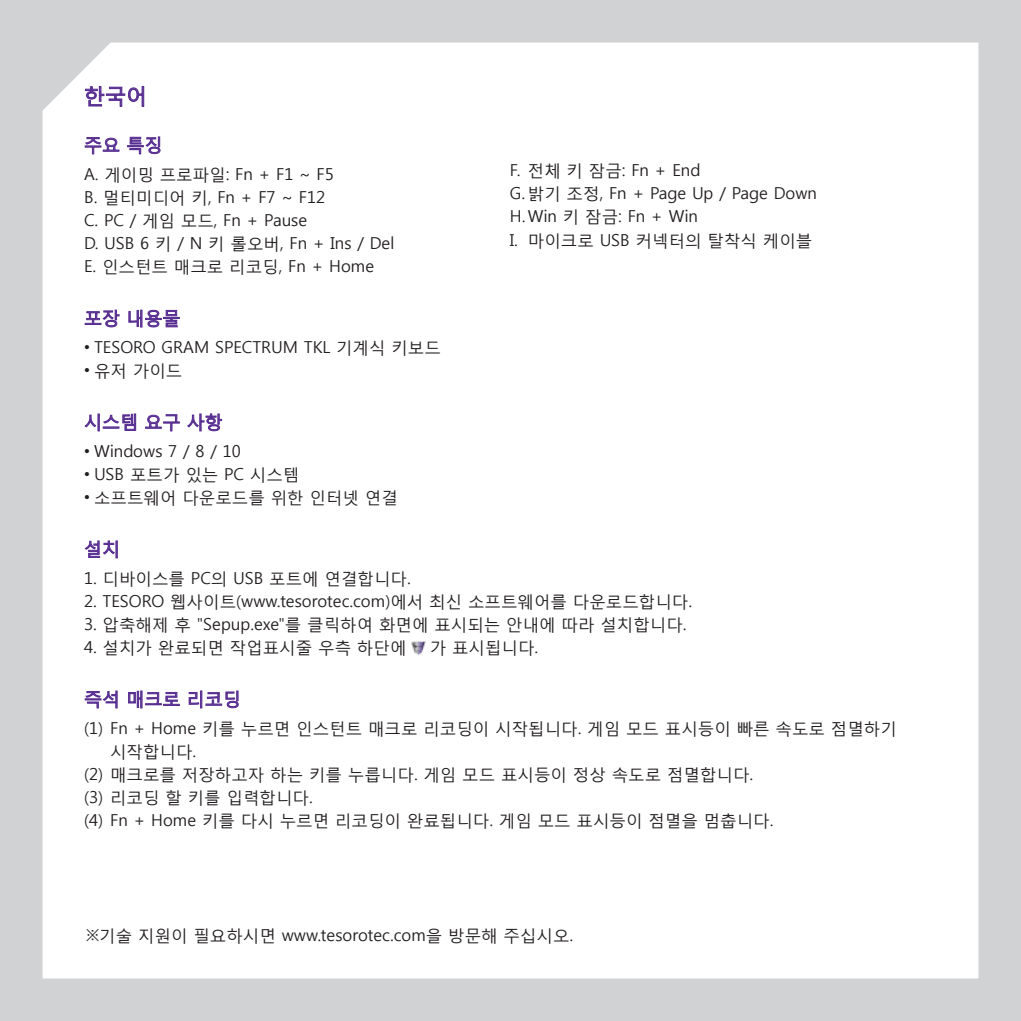
<style>
.page{position:relative;width:1021px;height:1021px;background:#fff}
.page>*{position:absolute;margin:0;border:0;box-sizing:border-box;transform-origin:0 0}
.t1{font:21px "Malgun Gothic";color:#582e91}
.t2{font:18px "Malgun Gothic";color:#582e91}
.t3{font:16.5px/23.1px "Malgun Gothic";color:#231f20}
.s1{font-family:"Arial"}
</style>
<div class="page">
<div style="left:0;top:0;width:1020px;height:1020px;background:#d1d2d4"></div>
<div style="left:43px;top:43px;width:935px;height:935px;background:#fff"></div>
<svg style="left:84px;top:85px;width:61px;height:22px"></svg>
<svg style="left:84px;top:136px;width:36px;height:19px"></svg>
<svg style="left:126px;top:135px;width:35px;height:20px"></svg>
<svg style="left:84px;top:308px;width:37px;height:20px"></svg>
<svg style="left:127px;top:308px;width:54px;height:20px"></svg>
<svg style="left:84px;top:412px;width:53px;height:20px"></svg>
<svg style="left:144px;top:412px;width:79px;height:20px;background:#d2c7e1"></svg>
<svg style="left:84px;top:539px;width:35px;height:20px"></svg>
<svg style="left:84px;top:689px;width:35px;height:20px"></svg>
<svg style="left:127px;top:689px;width:54px;height:20px"></svg>
<svg style="left:188px;top:689px;width:52px;height:20px"></svg>
<img style="left:411px;top:640px;width:15px;height:15px">
<p class="t1" style="left:84px;top:83px;width:64px">한국어</p>
<p class="t2" style="left:84px;top:134px;width:80px">주요 특징</p>
<p class="t3" style="left:84px;top:163px;width:312px">A. 게이밍 프로파일: Fn + F1 ~ F5<br>B. 멀티미디어 키, Fn + F7 ~ F12<br>C. PC / 게임 모드, Fn + Pause<br>D. USB 6 키 / N 키 롤오버, Fn + Ins / Del<br>E. 인스턴트 매크로 리코딩, Fn + Home</p>
<p class="t2" style="left:84px;top:307px;width:98px">포장 내용물</p>
<p class="t3" style="left:84px;top:336px;width:358px"><span class="s1">•</span> TESORO GRAM SPECTRUM TKL 기계식 키보드</p>
<p class="t3" style="left:84px;top:359px;width:100px"><span class="s1">•</span> 유저 가이드</p>
<p class="t2" style="left:84px;top:411px;width:140px">시스템 요구 사항</p>
<p class="t3" style="left:84px;top:440px;width:158px"><span class="s1">•</span> Windows 7 / 8 / 10</p>
<p class="t3" style="left:84px;top:463px;width:217px"><span class="s1">•</span> USB 포트가 있는 PC 시스템</p>
<p class="t3" style="left:84px;top:486px;width:315px"><span class="s1">•</span> 소프트웨어 다운로드를 위한 인터넷 연결</p>
<p class="t2" style="left:84px;top:538px;width:37px">설치</p>
<p class="t3" style="left:84px;top:566px;width:328px">1. 디바이스를 PC의 USB 포트에 연결합니다.</p>
<p class="t3" style="left:84px;top:590px;width:609px">2. TESORO 웹사이트(www.tesorotec.com)에서 최신 소프트웨어를 다운로드합니다.</p>
<p class="t3" style="left:84px;top:613px;width:604px">3. 압축해제 후 "Sepup.exe"를 클릭하여 화면에 표시되는 안내에 따라 설치합니다.</p>
<p class="t3" style="left:84px;top:636px;width:324px">4. 설치가 완료되면 작업표시줄 우측 하단에</p>
<p class="t3" style="left:430px;top:636px;width:110px">가 표시됩니다.</p>
<p class="t2" style="left:84px;top:688px;width:158px">즉석 매크로 리코딩</p>
<p class="t3" style="left:84px;top:716px;width:814px">(1) Fn + Home 키를 누르면 인스턴트 매크로 리코딩이 시작됩니다. 게임 모드 표시등이 빠른 속도로 점멸하기</p>
<p class="t3" style="left:110px;top:740px;width:88px">시작합니다.</p>
<p class="t3" style="left:84px;top:763px;width:670px">(2) 매크로를 저장하고자 하는 키를 누릅니다. 게임 모드 표시등이 정상 속도로 점멸합니다.</p>
<p class="t3" style="left:84px;top:786px;width:230px">(3) 리코딩 할 키를 입력합니다.</p>
<p class="t3" style="left:84px;top:809px;width:690px">(4) Fn + Home 키를 다시 누르면 리코딩이 완료됩니다. 게임 모드 표시등이 점멸을 멈춥니다.</p>
<p class="t3" style="left:510px;top:159px;width:309px">F. 전체 키 잠금: Fn + End<br>G. 밝기 조정, Fn + Page Up / Page Down<br>H. Win 키 잠금: Fn + Win<br>I. 마이크로 USB 커넥터의 탈착식 케이블</p>
<p class="t3" style="left:86px;top:923px;width:488px">※기술 지원이 필요하시면 www.tesorotec.com을 방문해 주십시오.</p>
</div>
